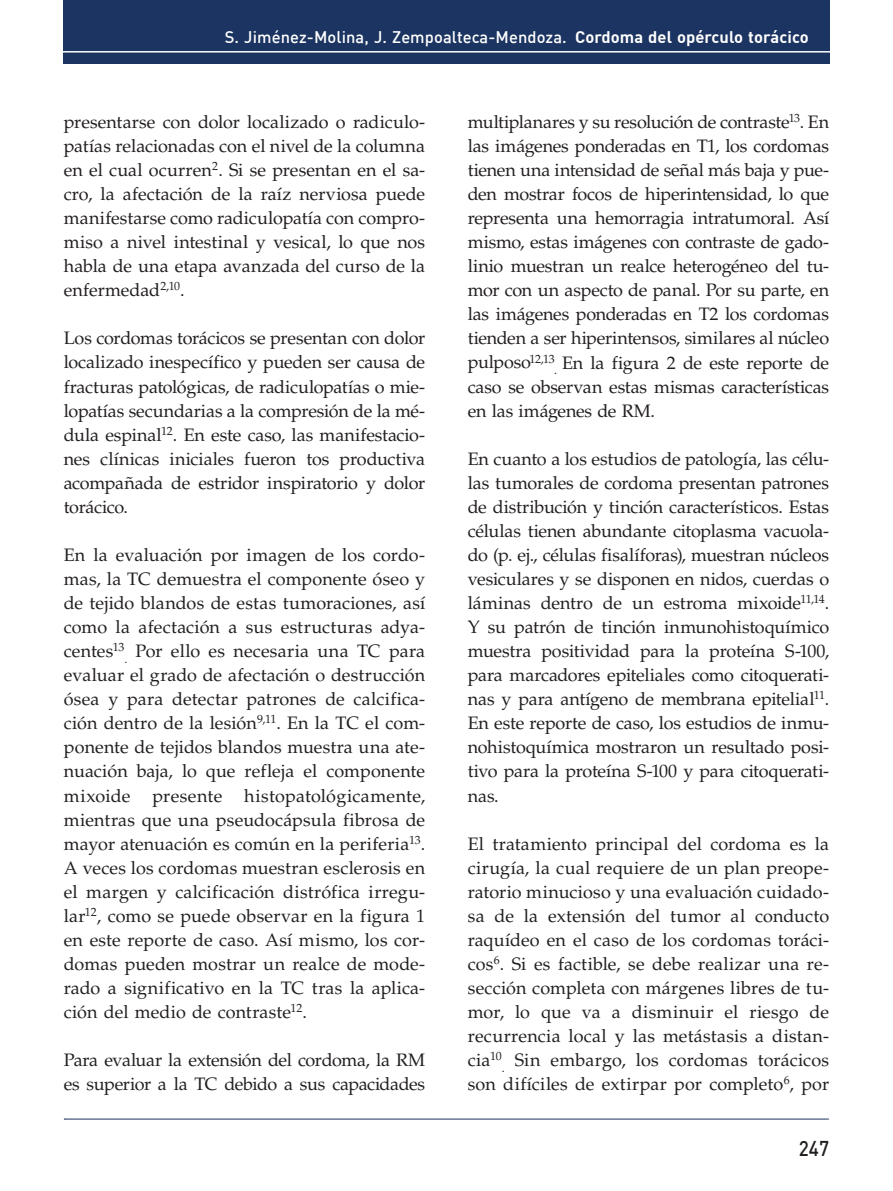
<style>
.page{position:relative;width:893px;height:1191px;background:#fff}
.page>*{position:absolute;margin:0;border:0;box-sizing:border-box;transform-origin:0 0}
.t1{font:500 21px "DIN";color:#231f20;scale:.9 1}
.t2{font:18px/24px "Palatino LT Std";letter-spacing:-.01em;color:#231f20;text-align:justify}
.t3{font:500 16.5px "DIN";letter-spacing:.005em;color:#fff}
.s1{font-weight:700}
</style>
<div class="page">
<div style="left:59px;top:1114px;width:772px;height:7px;background:#1b3461;opacity:.4"></div>
<div style="left:64px;top:0;width:766px;height:64px;background:#1b3461"></div>
<hr style="left:60px;top:51px;width:774px;height:2px;background:#fff">
<p class="t3" style="left:225px;top:26px;width:586px">S. Jiménez-Molina, J. Zempoalteca-Mendoza. <span class="s1">Cordoma del opérculo torácico</span></p>
<p class="t2" style="left:64px;top:110px;width:363px">presentarse con dolor localizado o radiculo&shy;patías relacionadas con el nivel de la columna en el cual ocurren<sup>2</sup>. Si se presentan en el sa&shy;cro, la afectación de la raíz nerviosa puede manifestarse como radiculopatía con compro&shy;miso a nivel intestinal y vesical, lo que nos habla de una etapa avanzada del curso de la enfermedad<sup>2,10</sup>.</p>
<p class="t2" style="left:64px;top:326px;width:363px">Los cordomas torácicos se presentan con dolor localizado inespecífico y pueden ser causa de fracturas patológicas, de radiculopatías o mie&shy;lopatías secundarias a la compresión de la mé&shy;dula espinal<sup>12</sup>. En este caso, las manifestacio&shy;nes clínicas iniciales fueron tos productiva acompañada de estridor inspiratorio y dolor torácico.</p>
<p class="t2" style="left:64px;top:543px;width:363px">En la evaluación por imagen de los cordo&shy;mas, la TC demuestra el componente óseo y de tejido blandos de estas tumoraciones, así como la afectación a sus estructuras adya&shy;centes<sup>13</sup><sub>.</sub> Por ello es necesaria una TC para evaluar el grado de afectación o destrucción ósea y para detectar patrones de calcifica&shy;ción dentro de la lesión<sup>9,11</sup>. En la TC el com&shy;ponente de tejidos blandos muestra una ate&shy;nuación baja, lo que refleja el componente mixoide presente histopatológicamente, mientras que una pseudocápsula fibrosa de mayor atenuación es común en la periferia<sup>13</sup>.<br>A veces los cordomas muestran esclerosis en el margen y calcificación distrófica irregu&shy;lar<sup>12</sup>, como se puede observar en la figura 1 en este reporte de caso. Así mismo, los cor&shy;domas pueden mostrar un realce de mode&shy;rado a significativo en la TC tras la aplica&shy;ción del medio de contraste<sup>12</sup>.</p>
<p class="t2" style="left:64px;top:1048px;width:363px">Para evaluar la extensión del cordoma, la RM es superior a la TC debido a sus capacidades</p>
<p class="t2" style="left:468px;top:110px;width:363px">multiplanares y su resolución de contraste<sup>13</sup>. En las imágenes ponderadas en T1, los cordomas tienen una intensidad de señal más baja y pue&shy;den mostrar focos de hiperintensidad, lo que representa una hemorragia intratumoral. Así mismo, estas imágenes con contraste de gado&shy;linio muestran un realce heterogéneo del tu&shy;mor con un aspecto de panal. Por su parte, en las imágenes ponderadas en T2 los cordomas tienden a ser hiperintensos, similares al núcleo pulposo<sup>12,13</sup><sub>.</sub> En la figura 2 de este reporte de caso se observan estas mismas características en las imágenes de RM.</p>
<p class="t2" style="left:468px;top:447px;width:363px">En cuanto a los estudios de patología, las célu&shy;las tumorales de cordoma presentan patrones de distribución y tinción característicos. Estas células tienen abundante citoplasma vacuola&shy;do (p. ej., células fisalíforas), muestran núcleos vesiculares y se disponen en nidos, cuerdas o láminas dentro de un estroma mixoide<sup>11,14</sup>.<br>Y su patrón de tinción inmunohistoquímico muestra positividad para la proteína S-100, para marcadores epiteliales como citoquerati&shy;nas y para antígeno de membrana epitelial<sup>11</sup>.<br>En este reporte de caso, los estudios de inmu&shy;nohistoquímica mostraron un resultado posi&shy;tivo para la proteína S-100 y para citoquerati&shy;nas.</p>
<p class="t2" style="left:468px;top:831px;width:363px">El tratamiento principal del cordoma es la cirugía, la cual requiere de un plan preope&shy;ratorio minucioso y una evaluación cuidado&shy;sa de la extensión del tumor al conducto raquídeo en el caso de los cordomas toráci&shy;cos<sup>6</sup>. Si es factible, se debe realizar una re&shy;sección completa con márgenes libres de tu&shy;mor, lo que va a disminuir el riesgo de recurrencia local y las metástasis a distan&shy;cia<sup>10</sup><sub>.</sub> Sin embargo, los cordomas torácicos son difíciles de extirpar por completo<sup>6</sup>, por</p>
<p class="t1" style="left:799px;top:1135px;width:35px">247</p>
</div>
